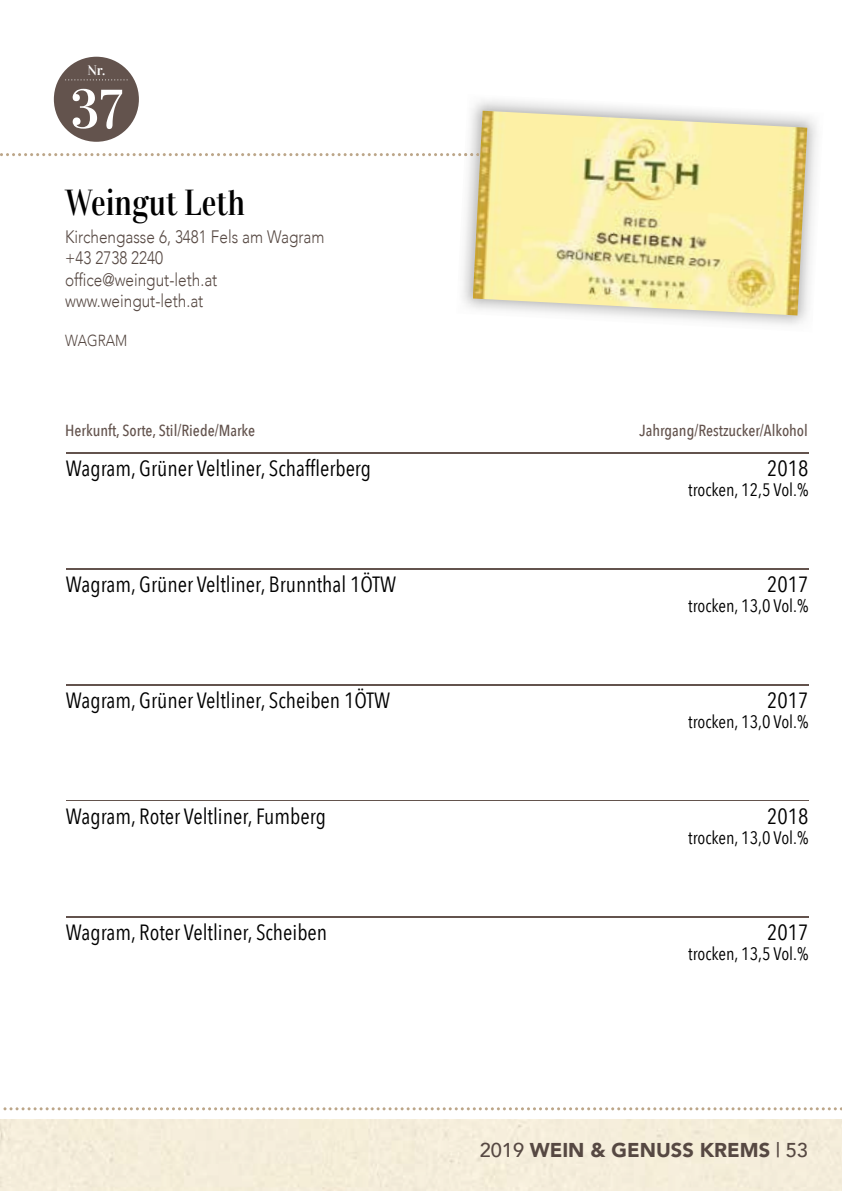
<style>
.page{position:relative;width:842px;height:1191px;background:#fff}
.page>*{position:absolute;margin:0;border:0;box-sizing:border-box;transform-origin:0 0}
.t1{font:54.6px "Vidaloka";color:#fff}
.t2{font:36px "Vidaloka";color:#000;scale:.85 1}
.t3{font:22px "Avenir Next Condensed";color:#000}
.t4{font:900 20px "Avenir";color:#564842}
.t5{font:18px "Avenir Next Condensed";color:#000}
.t6{font:300 18px/21.6px "Avenir";color:#564842;scale:.85 1}
.t7{font:500 16px "Avenir Next Condensed";color:#63534d}
.t8{font:300 16px "Avenir";color:#564842;scale:.85 1}
.t9{font:14px "Vidaloka";color:#fff}
.s1{font-weight:500}
</style>
<div class="page">
<svg style="left:4px;top:1107px;width:838px;height:3px"></svg>
<div style="left:54px;top:57px;width:85px;height:85px;background:#63534d;border-radius:50%"></div>
<svg style="left:65px;top:79px;width:63px;height:1px"></svg>
<hr style="left:66px;top:452px;width:742px;height:1px;background:#63534d">
<hr style="left:66px;top:568px;width:742px;height:1px;background:#63534d">
<hr style="left:66px;top:684px;width:742px;height:1px;background:#63534d">
<hr style="left:66px;top:800px;width:742px;height:1px;background:#63534d">
<hr style="left:66px;top:916px;width:742px;height:1px;background:#63534d">
<svg style="left:0;top:153px;width:473px;height:3px"></svg>
<img style="left:473px;top:111px;width:334px;height:204px">
<p class="t9" style="left:87px;top:61px;width:20px">Nr.</p>
<h1 class="t1" style="left:70px;top:76px;width:54px">37</h1>
<h2 class="t2" style="left:65px;top:181px;width:213px">Weingut Leth</h2>
<p class="t6" style="left:65px;top:226px;width:307px">Kirchengasse 6, 3481 Fels am Wagram +43 2738 2240<br>office@weingut-leth.at www.weingut-leth.at</p>
<p class="t8" style="left:65px;top:331px;width:75px">WAGRAM</p>
<p class="t7" style="left:65px;top:420px;width:191px">Herkunft, Sorte, Stil/Riede/Marke</p>
<p class="t7" style="left:640px;top:420px;width:170px">Jahrgang/Restzucker/Alkohol</p>
<p class="t3" style="left:66px;top:455px;width:307px">Wagram, Grüner Veltliner, Schafflerberg</p>
<p class="t3" style="left:767px;top:455px;width:43px">2018</p>
<p class="t5" style="left:688px;top:478px;width:122px">trocken, 12,5 Vol.%</p>
<p class="t3" style="left:66px;top:571px;width:332px">Wagram, Grüner Veltliner, Brunnthal 1ÖTW</p>
<p class="t3" style="left:767px;top:571px;width:43px">2017</p>
<p class="t5" style="left:688px;top:594px;width:122px">trocken, 13,0 Vol.%</p>
<p class="t3" style="left:66px;top:687px;width:326px">Wagram, Grüner Veltliner, Scheiben 1ÖTW</p>
<p class="t3" style="left:767px;top:687px;width:43px">2017</p>
<p class="t5" style="left:688px;top:710px;width:122px">trocken, 13,0 Vol.%</p>
<p class="t3" style="left:66px;top:803px;width:262px">Wagram, Roter Veltliner, Fumberg</p>
<p class="t3" style="left:767px;top:803px;width:43px">2018</p>
<p class="t5" style="left:688px;top:826px;width:122px">trocken, 13,0 Vol.%</p>
<p class="t3" style="left:66px;top:919px;width:263px">Wagram, Roter Veltliner, Scheiben</p>
<p class="t3" style="left:767px;top:919px;width:43px">2017</p>
<p class="t5" style="left:688px;top:942px;width:122px">trocken, 13,5 Vol.%</p>
<p class="t4" style="left:480px;top:1132px;width:330px"><span class="s1">2019</span> WEIN &amp; GENUSS KREMS <span class="s1">| 53</span></p>
</div>
